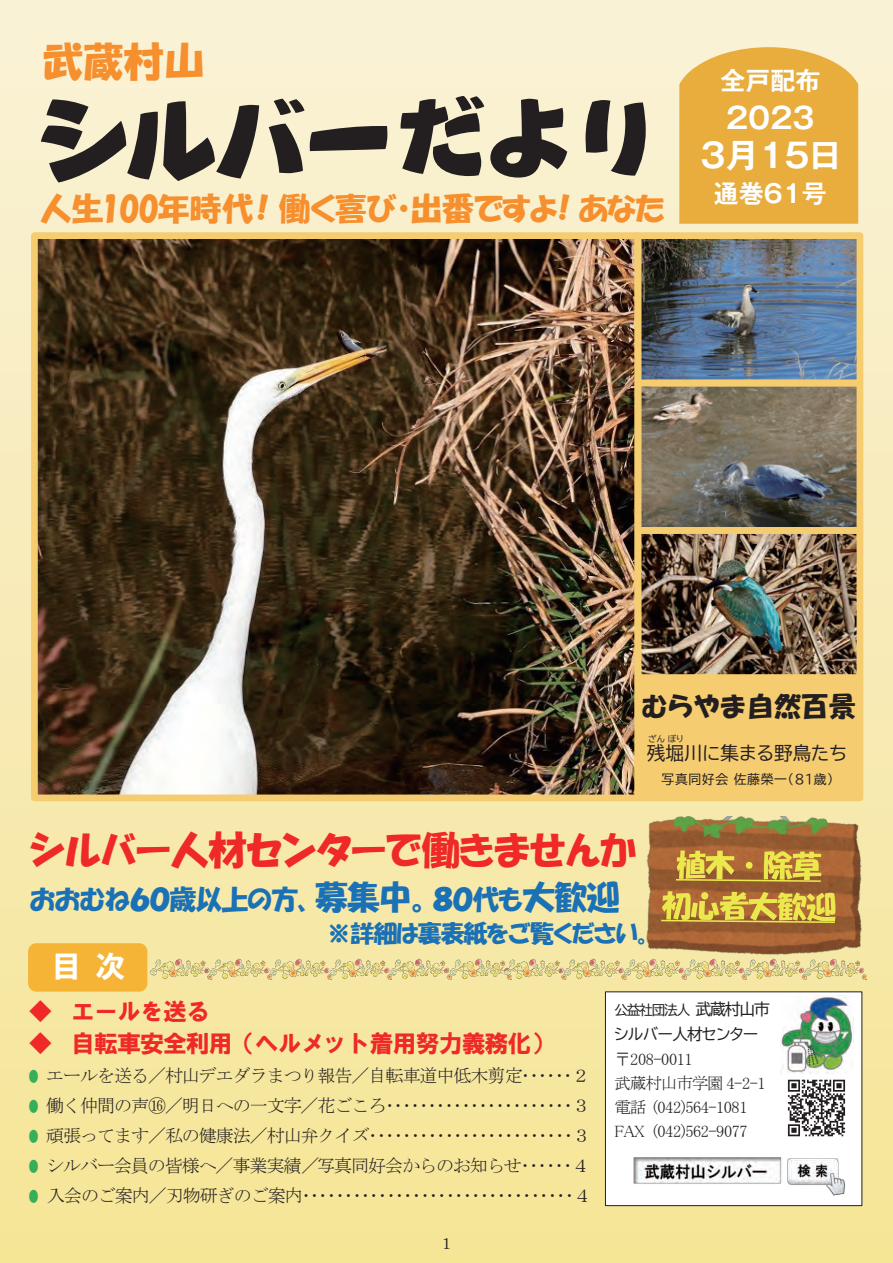
<style>
.page{position:relative;width:893px;height:1263px;background:#fff}
.page>*{position:absolute;margin:0;border:0;box-sizing:border-box;transform-origin:0 0}
.t1{font:40.35px "HGP Soei Kakupoptai";color:#f6902f}
.t2{font:39px "HGP Soei Kakupoptai";letter-spacing:-.015em;color:#ee2928}
.t3{font:700 33.3px "Gothic MB101 Pro De";color:#fff}
.t4{font:33px "HGP Soei Kakupoptai";letter-spacing:-.03em;color:#1b71b5}
.t5{font:31.95px "HGP Soei Kakupoptai";letter-spacing:-.04em;color:#f6902f}
.t6{font:31.95px "HGP Soei Kakupoptai";color:#f6902f}
.t7{font:30px "HGP Soei Kakugothic UB";color:#fff}
.t8{font:700 29.1px "Gothic MB101 Pro De";color:#fff}
.t9{font:27px "HGP Soei Kakupoptai";letter-spacing:-.035em;color:#1b71b5}
.t10{font:27px "HGP Soei Kakupoptai";letter-spacing:.035em;color:#231f20}
.t11{font:700 25.05px "Gothic MB101 Pro De";color:#fff}
.t12{font:24px "HG Soei Kakugothic UB";letter-spacing:-.045em;color:#ee2928}
.t13{font:24px "HGP Soei Kakupoptai";letter-spacing:-.035em;color:#1b71b5}
.t14{font:18.6px "BIZ UDP Gothic";color:#231f20}
.t15{font:18px "MS Mincho";letter-spacing:-.06em;color:#231f20}
.t16{font:16.5px/24px "MS P Mincho";letter-spacing:-.03em;color:#231f20}
.t17{font:15.75px "BIZ UDP Gothic";letter-spacing:-.035em;color:#231f20}
.t18{font:15.75px "MS Mincho";color:#38ad5a;scale:.66 1}
.t19{font:15.75px "Century";color:#231f20}
.t20{font:13.5px "BIZ UDP Gothic";letter-spacing:-.075em;color:#231f20}
.t21{font:12.9px "BIZ UDP Gothic";letter-spacing:.05em;color:#231f20}
.t22{font:8.55px "BIZ UDP Gothic";color:#231f20}
.s1{font-size:27px}
</style>
<div class="page">
<div style="left:0;top:0;width:893px;height:1263px;background:linear-gradient(to bottom,#faf2d7,#f5e596)"></div>
<hr style="left:892px;top:0;width:1px;height:1263px;background:#fef0d0">
<img style="left:147px;top:956px;width:352px;height:26px">
<img style="left:499px;top:956px;width:367px;height:26px">
<div style="left:28px;top:943px;width:119px;height:49px;background:#f5b435;border-radius:8px"></div>
<img style="left:625px;top:816px;width:242px;height:150px">
<img style="left:628px;top:844px;width:241px;height:91px">
<svg style="left:676px;top:850px;width:145px;height:32px;background:#c7a440"></svg>
<svg style="left:661px;top:891px;width:174px;height:32px;background:#cbab41"></svg>
<div style="left:605px;top:991px;width:257px;height:215px;border:1px solid #231f20"></div>
<img style="left:606px;top:994px;width:255px;height:207px">
<img style="left:632px;top:1157px;width:222px;height:38px">
<img style="left:782px;top:1074px;width:69px;height:68px">
<svg style="left:41px;top:99px;width:346px;height:84px;background:#a59e8a"></svg>
<svg style="left:400px;top:96px;width:84px;height:80px;background:#837d6f"></svg>
<svg style="left:490px;top:99px;width:77px;height:79px;background:#888273"></svg>
<svg style="left:586px;top:100px;width:60px;height:76px;background:#7f796b"></svg>
<svg style="left:679px;top:47px;width:179px;height:177px;background:#e9b146"></svg>
<img style="left:39px;top:240px;width:594px;height:553px">
<img style="left:643px;top:240px;width:212px;height:433px">
<div style="left:31px;top:232px;width:610px;height:569px;border:7px solid #f6cc70"></div>
<div style="left:635px;top:232px;width:228px;height:154px;border:7px solid #f6cc70"></div>
<div style="left:635px;top:380px;width:228px;height:154px;border:7px solid #f6cc70"></div>
<div style="left:638px;top:678px;width:222px;height:120px;background:#f6cc70"></div>
<div style="left:635px;top:674px;width:228px;height:127px;border:7px solid #f6cc70"></div>
<img style="left:781px;top:995px;width:72px;height:78px">
<div style="left:635px;top:527px;width:228px;height:154px;border:7px solid #f6cc70"></div>
<h1 class="t1" style="left:43px;top:41px;width:163px">武蔵村山</h1>
<h3 class="t5" style="left:40px;top:192px;width:215px">人生100年時代</h3>
<h3 class="t6" style="left:247px;top:192px;width:313px">！働く喜び・出番ですよ</h3>
<h3 class="t5" style="left:548px;top:192px;width:119px">！あなた</h3>
<h3 class="t11" style="left:720px;top:60px;width:102px">全戸配布</h3>
<h3 class="t8" style="left:726px;top:93px;width:90px">2023</h3>
<h3 class="t3" style="left:700px;top:128px;width:143px">3月15日</h3>
<h3 class="t11" style="left:714px;top:172px;width:114px">通巻61号</h3>
<h3 class="t10" style="left:642px;top:693px;width:215px">むらやま自然百景</h3>
<p class="t22" style="left:648px;top:734px;width:37px">ざんぼり</p>
<p class="t14" style="left:647px;top:743px;width:202px">残堀川に集まる野鳥たち</p>
<p class="t21" style="left:661px;top:773px;width:174px">写真同好会佐藤榮一（81歳(</p>
<h2 class="t2" style="left:30px;top:830px;width:608px">シルバー人材センターで働きませんか</h2>
<h3 class="t4" style="left:472px;top:880px;width:149px"><span class="s1">代も</span>大歓迎</h3>
<h3 class="t4" style="left:315px;top:880px;width:119px">募集中。</h3>
<h3 class="t9" style="left:30px;top:885px;width:287px">おおむね６０歳以上の方、</h3>
<h3 class="t9" style="left:432px;top:885px;width:43px">８０</h3>
<h3 class="t7" style="left:52px;top:951px;width:31px">目</h3>
<h3 class="t7" style="left:95px;top:951px;width:31px">次</h3>
<h3 class="t13" style="left:327px;top:922px;width:328px">※詳細は裏表紙をご覧ください。</h3>
<h3 class="t12" style="left:29px;top:1000px;width:26px">◆</h3>
<h3 class="t12" style="left:29px;top:1031px;width:26px">◆</h3>
<h3 class="t12" style="left:71px;top:1000px;width:140px">エールを送る</h3>
<h3 class="t12" style="left:71px;top:1031px;width:485px">自転車安全利用（ヘルメット着用努力義務化(</h3>
<p class="t18" style="left:28px;top:1068px;width:17px">●</p>
<p class="t15" style="left:46px;top:1067px;width:545px">エールを送る／村山デエダラまつり報告／自転車道中低木剪定 ２・・・・・・</p>
<p class="t18" style="left:28px;top:1099px;width:17px">●</p>
<p class="t15" style="left:46px;top:1097px;width:545px">働く仲間の声 ⑯ ／明日への一文字／花ごころ ３・・・・・・・・・・・・・・・・・・・・・・</p>
<p class="t18" style="left:28px;top:1128px;width:17px">●</p>
<p class="t15" style="left:46px;top:1127px;width:546px">頑張ってます／私の健康法／村山弁クイズ ３・・・・・・・・・・・・・・・・・・・・・・・・</p>
<p class="t18" style="left:28px;top:1158px;width:17px">●</p>
<p class="t15" style="left:46px;top:1157px;width:545px">シルバー会員の皆様へ／事業実績／写真同好会からのお知らせ ４・・・・・・</p>
<p class="t18" style="left:28px;top:1189px;width:17px">●</p>
<p class="t15" style="left:47px;top:1187px;width:546px">入会のご案内／刃物研ぎのご案内 ４・・・・・・・・・・・・・・・・・・・・・・・・・・・・・・・・</p>
<p class="t19" style="left:442px;top:1230px;width:10px">1</p>
<p class="t17" style="left:695px;top:1001px;width:76px">武蔵村山市</p>
<p class="t20" style="left:614px;top:1003px;width:77px">公益社団法人</p>
<p class="t17" style="left:614px;top:1026px;width:145px">シルバー人材センター</p>
<p class="t16" style="left:614px;top:1047px;width:153px">〒208-0011<br>武蔵村山市学園 4-2-1電話 )042(564-1081</p>
<p class="t16" style="left:653px;top:1118px;width:96px">)042(562-9077</p>
<p class="t16" style="left:614px;top:1118px;width:32px">FAX</p>
</div>
